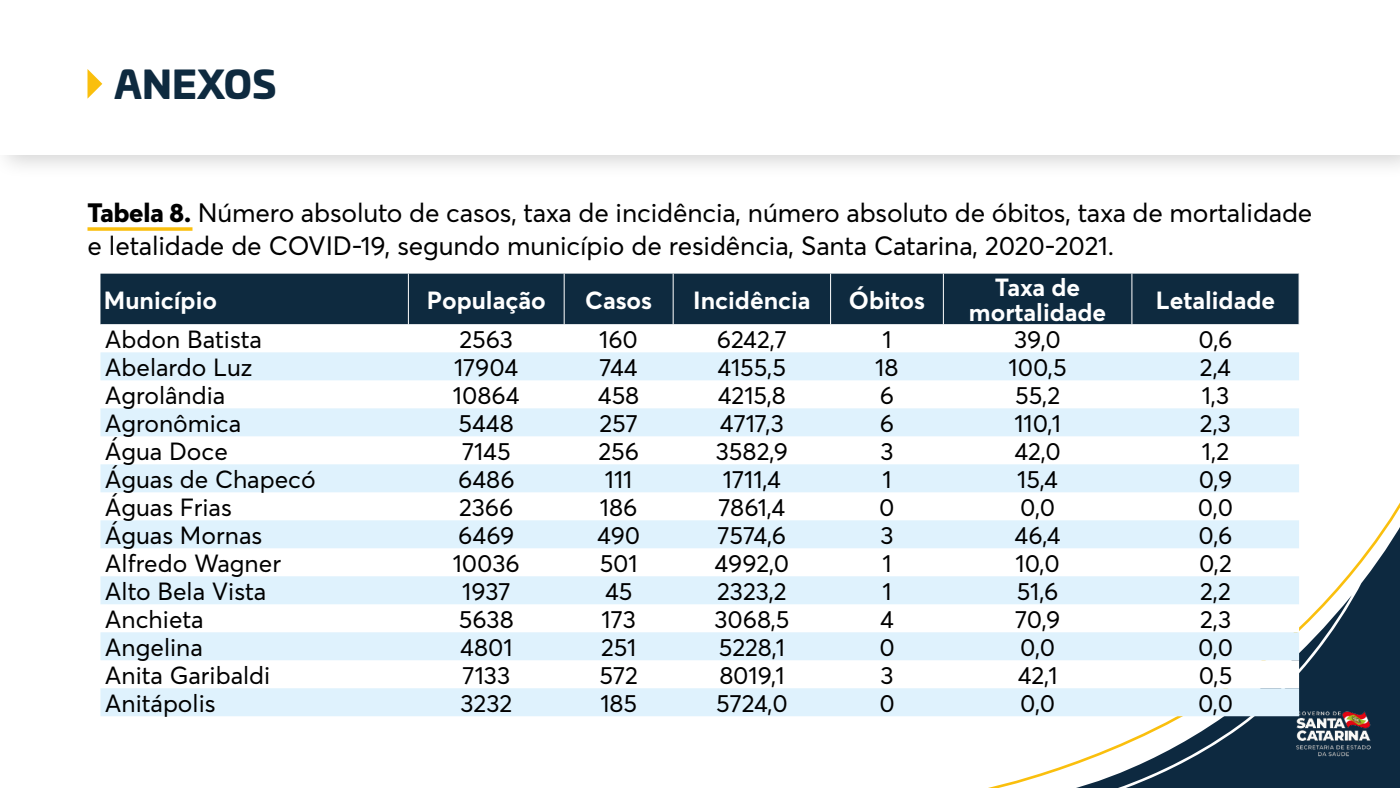
<style>
.page{position:relative;width:1400px;height:788px;background:#fff}
.page>*{position:absolute;margin:0;border:0;box-sizing:border-box;transform-origin:0 0}
.t1{font:900 37.62px "Univia Pro";letter-spacing:.01em;color:#0e2a3f}
.t2{font:26.25px/33.2px "Averta";letter-spacing:-.005em;color:#000}
.t3{font:24.5px "Averta";color:#000}
.t4{font:700 24.5px/24.5px "Averta";color:#fff;text-align:center}
.s1{font-weight:800}
</style>
<div class="page">
<div style="left:0;top:0;width:1400px;height:179px;background:#000;opacity:.17"></div>
<div style="left:0;top:0;width:1400px;height:155px;background:#fff"></div>
<svg style="left:1074px;top:741px;width:51px;height:47px"></svg>
<svg style="left:1125px;top:526px;width:275px;height:262px;fill:#0d2940"></svg>
<svg style="left:88px;top:69px;width:14px;height:29px"></svg>
<img style="left:1295px;top:711px;width:77px;height:45px">
<div style="left:100px;top:273px;width:1199px;height:51px;background:#0e2a3f"></div>
<svg style="left:100px;top:352px;width:1199px;height:364px"></svg>
<hr style="left:408px;top:273px;width:1px;height:51px;background:#fff">
<hr style="left:564px;top:273px;width:1px;height:51px;background:#fff">
<hr style="left:673px;top:273px;width:1px;height:51px;background:#fff">
<hr style="left:830px;top:273px;width:1px;height:51px;background:#fff">
<hr style="left:943px;top:273px;width:1px;height:51px;background:#fff">
<hr style="left:1131px;top:273px;width:1px;height:51px;background:#fff">
<svg style="left:88px;top:227px;width:104px;height:4px"></svg>
<h1 class="t1" style="left:114px;top:54px;width:163px">ANEXOS</h1>
<p class="t2" style="left:88px;top:196px;width:1226px"><span class="s1">Tabela 8.</span> Número absoluto de casos, taxa de incidência, número absoluto de óbitos, taxa de mortalidade e letalidade de COVID-19, segundo município de residência, Santa Catarina, 2020-2021.</p>
<p class="t4" style="left:104px;top:287px;width:115px">Município</p>
<p class="t4" style="left:427px;top:287px;width:120px">População</p>
<p class="t4" style="left:585px;top:287px;width:68px">Casos</p>
<p class="t4" style="left:693px;top:287px;width:119px">Incidência</p>
<p class="t4" style="left:849px;top:287px;width:78px">Óbitos</p>
<p class="t4" style="left:969px;top:275px;width:139px">Taxa de mortalidade</p>
<p class="t4" style="left:1156px;top:287px;width:121px">Letalidade</p>
<p class="t3" style="left:105px;top:324px;width:159px">Abdon Batista</p>
<p class="t3" style="left:459px;top:324px;width:55px">2563</p>
<p class="t3" style="left:599px;top:324px;width:40px">160</p>
<p class="t3" style="left:717px;top:324px;width:71px">6242,7</p>
<p class="t3" style="left:882px;top:324px;width:11px">1</p>
<p class="t3" style="left:1014px;top:324px;width:48px">39,0</p>
<p class="t3" style="left:1198px;top:324px;width:35px">0,6</p>
<p class="t3" style="left:105px;top:352px;width:149px">Abelardo Luz</p>
<p class="t3" style="left:454px;top:352px;width:66px">17904</p>
<p class="t3" style="left:599px;top:352px;width:40px">744</p>
<p class="t3" style="left:718px;top:352px;width:70px">4155,5</p>
<p class="t3" style="left:875px;top:352px;width:25px">18</p>
<p class="t3" style="left:1009px;top:352px;width:60px">100,5</p>
<p class="t3" style="left:1200px;top:352px;width:33px">2,4</p>
<p class="t3" style="left:105px;top:380px;width:122px">Agrolândia</p>
<p class="t3" style="left:453px;top:380px;width:68px">10864</p>
<p class="t3" style="left:598px;top:380px;width:43px">458</p>
<p class="t3" style="left:718px;top:380px;width:70px">4215,8</p>
<p class="t3" style="left:880px;top:380px;width:16px">6</p>
<p class="t3" style="left:1015px;top:380px;width:47px">55,2</p>
<p class="t3" style="left:1202px;top:380px;width:29px">1,3</p>
<p class="t3" style="left:105px;top:408px;width:138px">Agronômica</p>
<p class="t3" style="left:459px;top:408px;width:57px">5448</p>
<p class="t3" style="left:599px;top:408px;width:40px">257</p>
<p class="t3" style="left:720px;top:408px;width:66px">4717,3</p>
<p class="t3" style="left:880px;top:408px;width:16px">6</p>
<p class="t3" style="left:1014px;top:408px;width:48px">110,1</p>
<p class="t3" style="left:1200px;top:408px;width:33px">2,3</p>
<p class="t3" style="left:105px;top:436px;width:125px">Água Doce</p>
<p class="t3" style="left:462px;top:436px;width:50px">7145</p>
<p class="t3" style="left:598px;top:436px;width:42px">256</p>
<p class="t3" style="left:716px;top:436px;width:74px">3582,9</p>
<p class="t3" style="left:880px;top:436px;width:15px">3</p>
<p class="t3" style="left:1014px;top:436px;width:48px">42,0</p>
<p class="t3" style="left:1202px;top:436px;width:29px">1,2</p>
<p class="t3" style="left:105px;top:464px;width:212px">Águas de Chapecó</p>
<p class="t3" style="left:458px;top:464px;width:58px">6486</p>
<p class="t3" style="left:605px;top:464px;width:29px">111</p>
<p class="t3" style="left:723px;top:464px;width:60px">1711,4</p>
<p class="t3" style="left:882px;top:464px;width:11px">1</p>
<p class="t3" style="left:1017px;top:464px;width:42px">15,4</p>
<p class="t3" style="left:1199px;top:464px;width:35px">0,9</p>
<p class="t3" style="left:105px;top:492px;width:128px">Águas Frias</p>
<p class="t3" style="left:459px;top:492px;width:56px">2366</p>
<p class="t3" style="left:600px;top:492px;width:39px">186</p>
<p class="t3" style="left:718px;top:492px;width:68px">7861,4</p>
<p class="t3" style="left:879px;top:492px;width:17px">0</p>
<p class="t3" style="left:1020px;top:492px;width:37px">0,0</p>
<p class="t3" style="left:1198px;top:492px;width:37px">0,0</p>
<p class="t3" style="left:105px;top:520px;width:159px">Águas Mornas</p>
<p class="t3" style="left:458px;top:520px;width:58px">6469</p>
<p class="t3" style="left:597px;top:520px;width:45px">490</p>
<p class="t3" style="left:718px;top:520px;width:70px">7574,6</p>
<p class="t3" style="left:880px;top:520px;width:15px">3</p>
<p class="t3" style="left:1015px;top:520px;width:48px">46,4</p>
<p class="t3" style="left:1199px;top:520px;width:35px">0,6</p>
<p class="t3" style="left:105px;top:548px;width:178px">Alfredo Wagner</p>
<p class="t3" style="left:453px;top:548px;width:69px">10036</p>
<p class="t3" style="left:600px;top:548px;width:39px">501</p>
<p class="t3" style="left:715px;top:548px;width:76px">4992,0</p>
<p class="t3" style="left:882px;top:548px;width:11px">1</p>
<p class="t3" style="left:1016px;top:548px;width:46px">10,0</p>
<p class="t3" style="left:1199px;top:548px;width:34px">0,2</p>
<p class="t3" style="left:105px;top:576px;width:163px">Alto Bela Vista</p>
<p class="t3" style="left:462px;top:576px;width:50px">1937</p>
<p class="t3" style="left:605px;top:576px;width:29px">45</p>
<p class="t3" style="left:717px;top:576px;width:71px">2323,2</p>
<p class="t3" style="left:882px;top:576px;width:11px">1</p>
<p class="t3" style="left:1017px;top:576px;width:43px">51,6</p>
<p class="t3" style="left:1200px;top:576px;width:32px">2,2</p>
<p class="t3" style="left:105px;top:604px;width:100px">Anchieta</p>
<p class="t3" style="left:459px;top:604px;width:56px">5638</p>
<p class="t3" style="left:602px;top:604px;width:36px">173</p>
<p class="t3" style="left:714px;top:604px;width:77px">3068,5</p>
<p class="t3" style="left:880px;top:604px;width:15px">4</p>
<p class="t3" style="left:1015px;top:604px;width:47px">70,9</p>
<p class="t3" style="left:1200px;top:604px;width:33px">2,3</p>
<p class="t3" style="left:105px;top:632px;width:99px">Angelina</p>
<p class="t3" style="left:460px;top:632px;width:54px">4801</p>
<p class="t3" style="left:601px;top:632px;width:37px">251</p>
<p class="t3" style="left:719px;top:632px;width:68px">5228,1</p>
<p class="t3" style="left:879px;top:632px;width:17px">0</p>
<p class="t3" style="left:1020px;top:632px;width:37px">0,0</p>
<p class="t3" style="left:1198px;top:632px;width:37px">0,0</p>
<p class="t3" style="left:105px;top:660px;width:167px">Anita Garibaldi</p>
<p class="t3" style="left:463px;top:660px;width:49px">7133</p>
<p class="t3" style="left:600px;top:660px;width:40px">572</p>
<p class="t3" style="left:719px;top:660px;width:67px">8019,1</p>
<p class="t3" style="left:881px;top:660px;width:15px">3</p>
<p class="t3" style="left:1018px;top:660px;width:41px">42,1</p>
<p class="t3" style="left:1199px;top:660px;width:35px">0,5</p>
<p class="t3" style="left:105px;top:688px;width:112px">Anitápolis</p>
<p class="t3" style="left:460px;top:688px;width:53px">3232</p>
<p class="t3" style="left:600px;top:688px;width:38px">185</p>
<p class="t3" style="left:716px;top:688px;width:73px">5724,0</p>
<p class="t3" style="left:879px;top:688px;width:17px">0</p>
<p class="t3" style="left:1020px;top:688px;width:37px">0,0</p>
<p class="t3" style="left:1198px;top:688px;width:37px">0,0</p>
</div>
